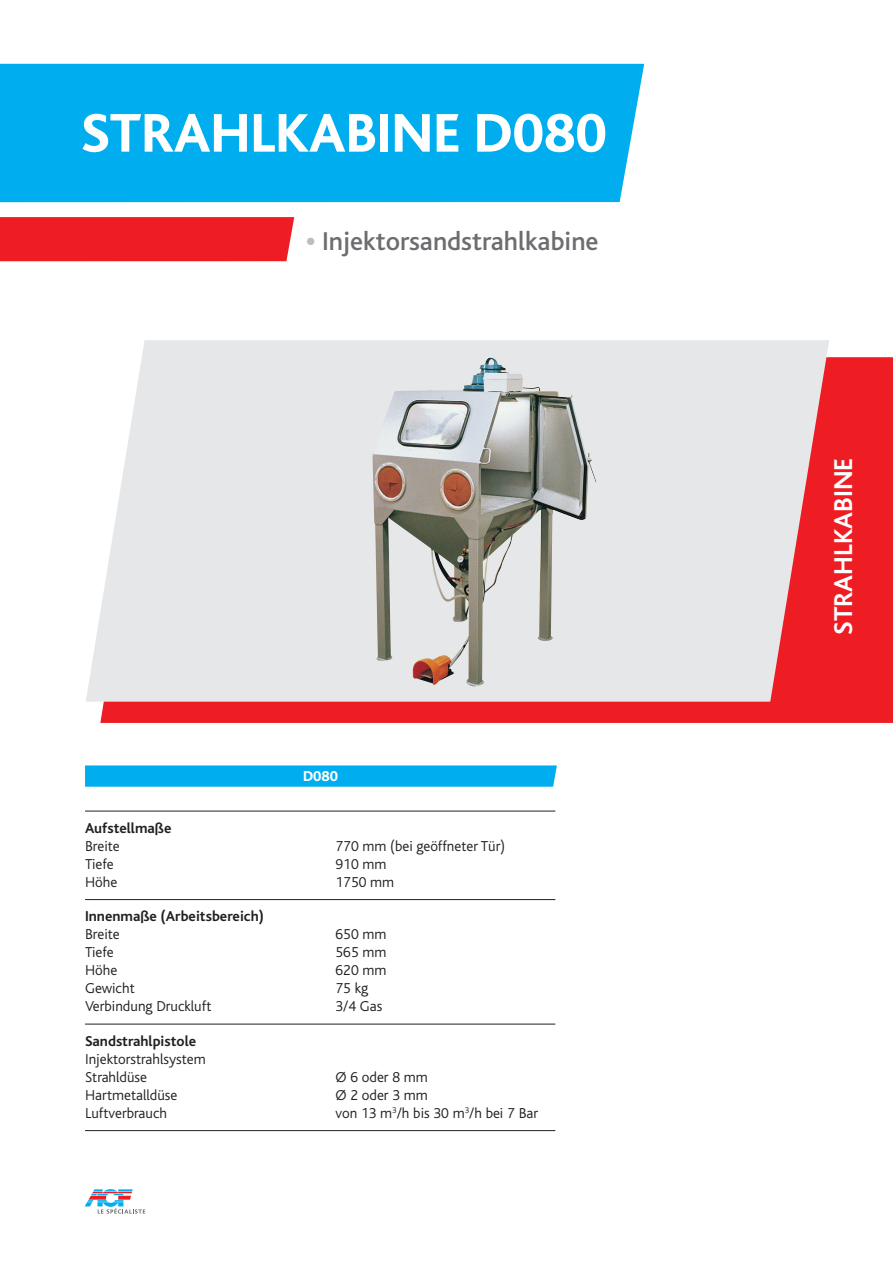
<style>
.page{position:relative;width:893px;height:1263px;background:#fff}
.page>*{position:absolute;margin:0;border:0;box-sizing:border-box;transform-origin:0 0}
.t1{font:800 57px "Bliss";color:#fff}
.t2{font:500 27px "Bliss";color:#6c6d70}
.t3{font:700 27px "Bliss";color:#fff}
.t4{font:300 15px/18px "Bliss";color:#231f20}
.t5{font:700 15px "Bliss";color:#231f20}
.t6{font:800 15px "Bliss";color:#fff}
.s1{font-weight:800;color:#bcbdc0}
</style>
<div class="page">
<div style="left:100px;top:357px;width:793px;height:366px;background:#ee1d23"></div>
<svg style="left:86px;top:340px;width:743px;height:362px;fill:#e6e7e9"></svg>
<div style="left:0;top:64px;width:644px;height:138px;background:#00aeef"></div>
<div style="left:0;top:217px;width:294px;height:44px;background:#ee1d23"></div>
<svg style="left:85px;top:765px;width:472px;height:22px"></svg>
<svg style="left:84px;top:1189px;width:62px;height:25px"></svg>
<img style="left:372px;top:358px;width:224px;height:331px">
<hr style="left:85px;top:811px;width:470px;height:1px;background:#231f20">
<hr style="left:85px;top:899px;width:470px;height:1px;background:#231f20">
<hr style="left:85px;top:1024px;width:470px;height:1px;background:#231f20">
<hr style="left:85px;top:1130px;width:470px;height:1px;background:#231f20">
<h1 class="t1" style="left:81px;top:103px;width:527px">STRAHLKABINE D080</h1>
<h2 class="t2" style="left:306px;top:227px;width:294px"><span class="s1">•</span> Injektorsandstrahlkabine</h2>
<p class="t6" style="left:303px;top:768px;width:36px">D080</p>
<p class="t5" style="left:85px;top:820px;width:88px">Aufstellmaße</p>
<p class="t4" style="left:85px;top:837px;width:36px">Breite</p>
<p class="t4" style="left:336px;top:837px;width:171px">770 mm (bei geöffneter Tür)</p>
<p class="t4" style="left:85px;top:855px;width:30px">Tiefe</p>
<p class="t4" style="left:336px;top:855px;width:52px">910 mm</p>
<p class="t4" style="left:85px;top:873px;width:34px">Höhe</p>
<p class="t4" style="left:336px;top:873px;width:60px">1750 mm</p>
<p class="t5" style="left:85px;top:908px;width:180px">Innenmaße (Arbeitsbereich)</p>
<p class="t4" style="left:85px;top:925px;width:36px">Breite</p>
<p class="t4" style="left:336px;top:925px;width:52px">650 mm</p>
<p class="t4" style="left:85px;top:943px;width:30px">Tiefe</p>
<p class="t4" style="left:336px;top:943px;width:52px">565 mm</p>
<p class="t4" style="left:85px;top:961px;width:34px">Höhe</p>
<p class="t4" style="left:336px;top:961px;width:52px">620 mm</p>
<p class="t4" style="left:85px;top:979px;width:51px">Gewicht</p>
<p class="t4" style="left:336px;top:979px;width:34px">75 kg</p>
<p class="t4" style="left:85px;top:997px;width:128px">Verbindung Druckluft</p>
<p class="t4" style="left:336px;top:997px;width:48px">3/4 Gas</p>
<p class="t5" style="left:85px;top:1033px;width:113px">Sandstrahlpistole</p>
<p class="t4" style="left:85px;top:1050px;width:122px">Injektorstrahlsystem<br>Strahldüse</p>
<p class="t4" style="left:336px;top:1068px;width:94px">Ø 6 oder 8 mm</p>
<p class="t4" style="left:85px;top:1086px;width:94px">Hartmetalldüse</p>
<p class="t4" style="left:336px;top:1086px;width:94px">Ø 2 oder 3 mm</p>
<p class="t4" style="left:85px;top:1104px;width:83px">Luftverbrauch</p>
<p class="t4" style="left:336px;top:1104px;width:204px">von 13 m<sup>3</sup>/h bis 30 m<sup>3</sup>/h bei 7 Bar</p>
<h2 class="t3" style="left:829px;top:635px;width:179px;rotate:-90deg">STRAHLKABINE</h2>
</div>
